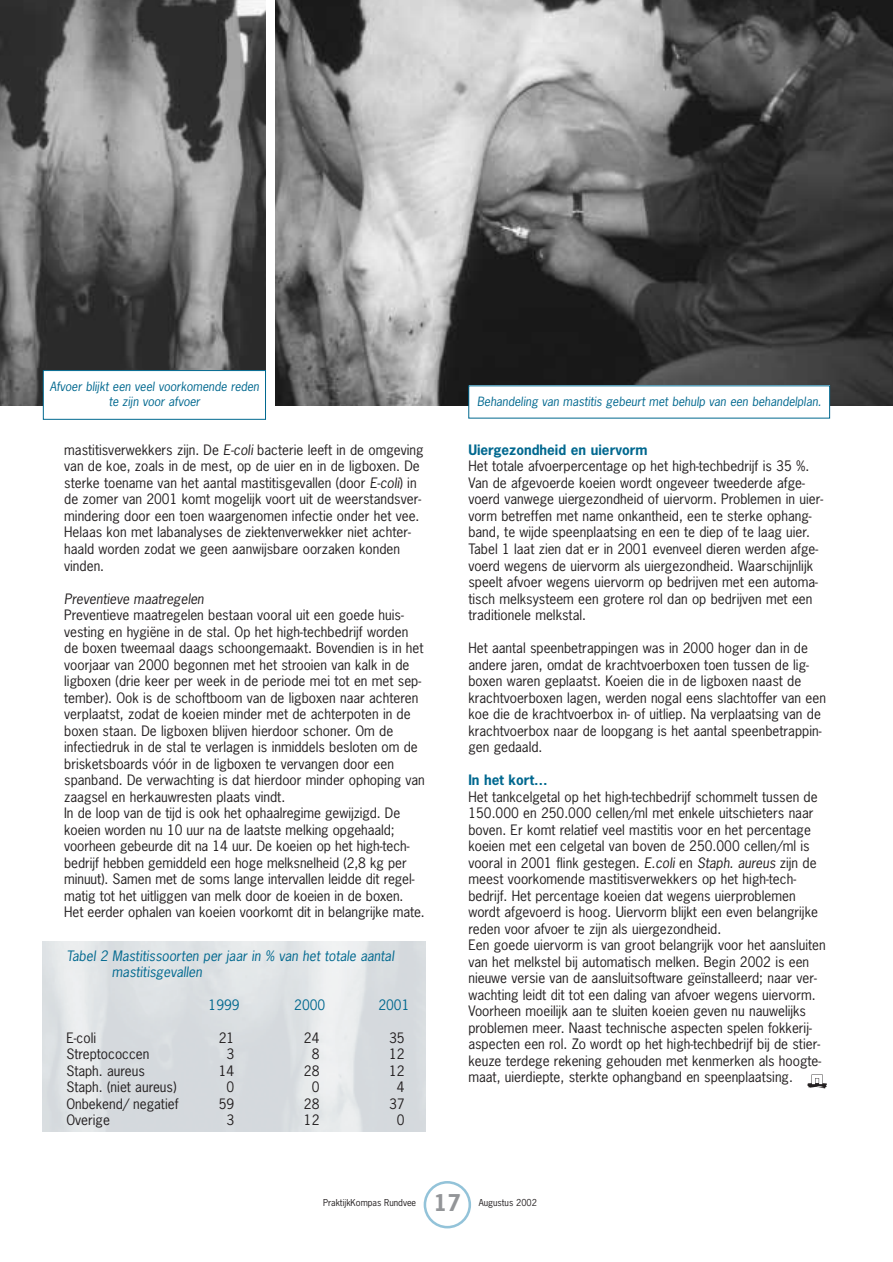
<style>
.page{position:relative;width:893px;height:1262px;background:#fff}
.page>*{position:absolute;margin:0;border:0;box-sizing:border-box;transform-origin:0 0}
.t1{font:700 21.75px "News Gothic";color:#939598}
.t2{font:13.5px/16.5px "News Gothic";color:#231f20}
.t3{font:13.5px/16.2px "News Gothic";color:#00688f}
.t4{font:700 13.5px "News Gothic";color:#00688f}
.t5{font:12px/14.4px "News Gothic";color:#00688f;text-align:center}
.t6{font:9px "News Gothic";color:#231f20}
</style>
<div class="page">
<svg style="left:807px;top:1074px;width:20px;height:14px"></svg>
<svg style="left:423px;top:1181px;width:48px;height:47px"></svg>
<img style="left:275px;top:0;width:617px;height:405px">
<svg style="left:0;top:0;width:266px;height:405px;background:#686868"></svg>
<div style="left:469px;top:386px;width:360px;height:32px;background:#fff"></div>
<div style="left:43px;top:370px;width:222px;height:49px;background:#fff"></div>
<div style="left:43px;top:370px;width:223px;height:50px;border:1px solid #00688f"></div>
<p class="t5" style="left:50px;top:380px;width:212px">Afvoer blijkt een veel voorkomende reden te zijn voor afvoer</p>
<p class="t2" style="left:64px;top:443px;width:361px">mastitisverwekkers zijn. De E-coli bacterie leeft in de omgeving van de koe, zoals in de mest, op de uier en in de ligboxen. De sterke toename van het aantal mastitisgevallen (door E-coli) in de zomer van 2001 komt mogelijk voort uit de weerstandsver&shy;mindering door een toen waargenomen infectie onder het vee.<br>Helaas kon met labanalyses de ziektenverwekker niet achter&shy;haald worden zodat we geen aanwijsbare oorzaken konden vinden.</p>
<p class="t2" style="left:64px;top:591px;width:362px">Preventieve maatregelen<br>Preventieve maatregelen bestaan vooral uit een goede huis&shy;vesting en hygiëne in de stal. Op het high-techbedrijf worden de boxen tweemaal daags schoongemaakt. Bovendien is in het voorjaar van 2000 begonnen met het strooien van kalk in de ligboxen (drie keer per week in de periode mei tot en met sep&shy;tember). Ook is de schoftboom van de ligboxen naar achteren verplaatst, zodat de koeien minder met de achterpoten in de boxen staan. De ligboxen blijven hierdoor schoner. Om de infectiedruk in de stal te verlagen is inmiddels besloten om de brisketsboards vóór in de ligboxen te vervangen door een spanband. De verwachting is dat hierdoor minder ophoping van zaagsel en herkauwresten plaats vindt.<br>In de loop van de tijd is ook het ophaalregime gewijzigd. De koeien worden nu 10 uur na de laatste melking opgehaald; voorheen gebeurde dit na 14 uur. De koeien op het high-tech&shy;bedrijf hebben gemiddeld een hoge melksnelheid (2,8 kg per minuut). Samen met de soms lange intervallen leidde dit regel&shy;matig tot het uitliggen van melk door de koeien in de boxen.<br>Het eerder ophalen van koeien voorkomt dit in belangrijke mate.</p>
<p class="t3" style="left:112px;top:948px;width:285px;text-indent:-45px">Tabel 2 Mastitissoorten per jaar in % van het totale aantal mastitisgevallen</p>
<p class="t3" style="left:208px;top:997px;width:33px">1999</p>
<p class="t3" style="left:294px;top:997px;width:33px">2000</p>
<p class="t3" style="left:378px;top:997px;width:33px">2001</p>
<p class="t2" style="left:66px;top:1030px;width:31px">E-coli</p>
<p class="t2" style="left:219px;top:1030px;width:17px">21</p>
<p class="t2" style="left:304px;top:1030px;width:17px">24</p>
<p class="t2" style="left:389px;top:1030px;width:17px">35</p>
<p class="t2" style="left:66px;top:1046px;width:85px">Streptococcen</p>
<p class="t2" style="left:227px;top:1046px;width:9px">3</p>
<p class="t2" style="left:312px;top:1046px;width:9px">8</p>
<p class="t2" style="left:389px;top:1046px;width:17px">12</p>
<p class="t2" style="left:66px;top:1063px;width:80px">Staph. aureus</p>
<p class="t2" style="left:219px;top:1063px;width:17px">14</p>
<p class="t2" style="left:304px;top:1063px;width:17px">28</p>
<p class="t2" style="left:389px;top:1063px;width:17px">12</p>
<p class="t2" style="left:66px;top:1079px;width:112px">Staph. (niet aureus)</p>
<p class="t2" style="left:227px;top:1079px;width:9px">0</p>
<p class="t2" style="left:312px;top:1079px;width:9px">0</p>
<p class="t2" style="left:397px;top:1079px;width:9px">4</p>
<p class="t2" style="left:66px;top:1096px;width:114px">Onbekend/ negatief</p>
<p class="t2" style="left:219px;top:1096px;width:17px">59</p>
<p class="t2" style="left:304px;top:1096px;width:17px">28</p>
<p class="t2" style="left:389px;top:1096px;width:17px">37</p>
<p class="t2" style="left:66px;top:1112px;width:45px">Overige</p>
<p class="t2" style="left:227px;top:1112px;width:9px">3</p>
<p class="t2" style="left:304px;top:1112px;width:17px">12</p>
<p class="t2" style="left:397px;top:1112px;width:9px">0</p>
<p class="t5" style="left:477px;top:395px;width:347px">Behandeling van mastitis gebeurt met behulp van een behandelplan.</p>
<p class="t4" style="left:468px;top:444px;width:181px">Uiergezondheid en uiervorm</p>
<p class="t2" style="left:468px;top:459px;width:356px">Het totale afvoerpercentage op het high-techbedrijf is 35 %.<br>Van de afgevoerde koeien wordt ongeveer tweederde afge&shy;voerd vanwege uiergezondheid of uiervorm. Problemen in uier&shy;vorm betreffen met name onkantheid, een te sterke ophang&shy;band, te wijde speenplaatsing en een te diep of te laag uier.<br>Tabel 1 laat zien dat er in 2001 evenveel dieren werden afge&shy;voerd wegens de uiervorm als uiergezondheid. Waarschijnlijk speelt afvoer wegens uiervorm op bedrijven met een automa&shy;tisch melksysteem een grotere rol dan op bedrijven met een traditionele melkstal.</p>
<p class="t2" style="left:468px;top:641px;width:359px">Het aantal speenbetrappingen was in 2000 hoger dan in de andere jaren, omdat de krachtvoerboxen toen tussen de lig&shy;boxen waren geplaatst. Koeien die in de ligboxen naast de krachtvoerboxen lagen, werden nogal eens slachtoffer van een koe die de krachtvoerbox in- of uitliep. Na verplaatsing van de krachtvoerbox naar de loopgang is het aantal speenbetrappin&shy;gen gedaald.</p>
<p class="t4" style="left:468px;top:774px;width:81px">In het kort…</p>
<p class="t2" style="left:468px;top:789px;width:359px">Het tankcelgetal op het high-techbedrijf schommelt tussen de 150.000 en 250.000 cellen/ml met enkele uitschieters naar boven. Er komt relatief veel mastitis voor en het percentage koeien met een celgetal van boven de 250.000 cellen/ml is vooral in 2001 flink gestegen. E.coli en Staph. aureus zijn de meest voorkomende mastitisverwekkers op het high-tech&shy;bedrijf. Het percentage koeien dat wegens uierproblemen wordt afgevoerd is hoog. Uiervorm blijkt een even belangrijke reden voor afvoer te zijn als uiergezondheid.<br>Een goede uiervorm is van groot belangrijk voor het aansluiten van het melkstel bij automatisch melken. Begin 2002 is een nieuwe versie van de aansluitsoftware geïnstalleerd; naar ver&shy;wachting leidt dit tot een daling van afvoer wegens uiervorm.<br>Voorheen moeilijk aan te sluiten koeien geven nu nauwelijks problemen meer. Naast technische aspecten spelen fokkerij&shy;aspecten een rol. Zo wordt op het high-techbedrijf bij de stier&shy;keuze terdege rekening gehouden met kenmerken als hoogte&shy;maat, uierdiepte, sterkte ophangband en speenplaatsing.</p>
<h1 class="t1" style="left:434px;top:1194px;width:29px">17</h1>
<p class="t6" style="left:323px;top:1199px;width:95px">PraktijkKompas Rundvee</p>
<p class="t6" style="left:478px;top:1199px;width:60px">Augustus 2002</p>
</div>
